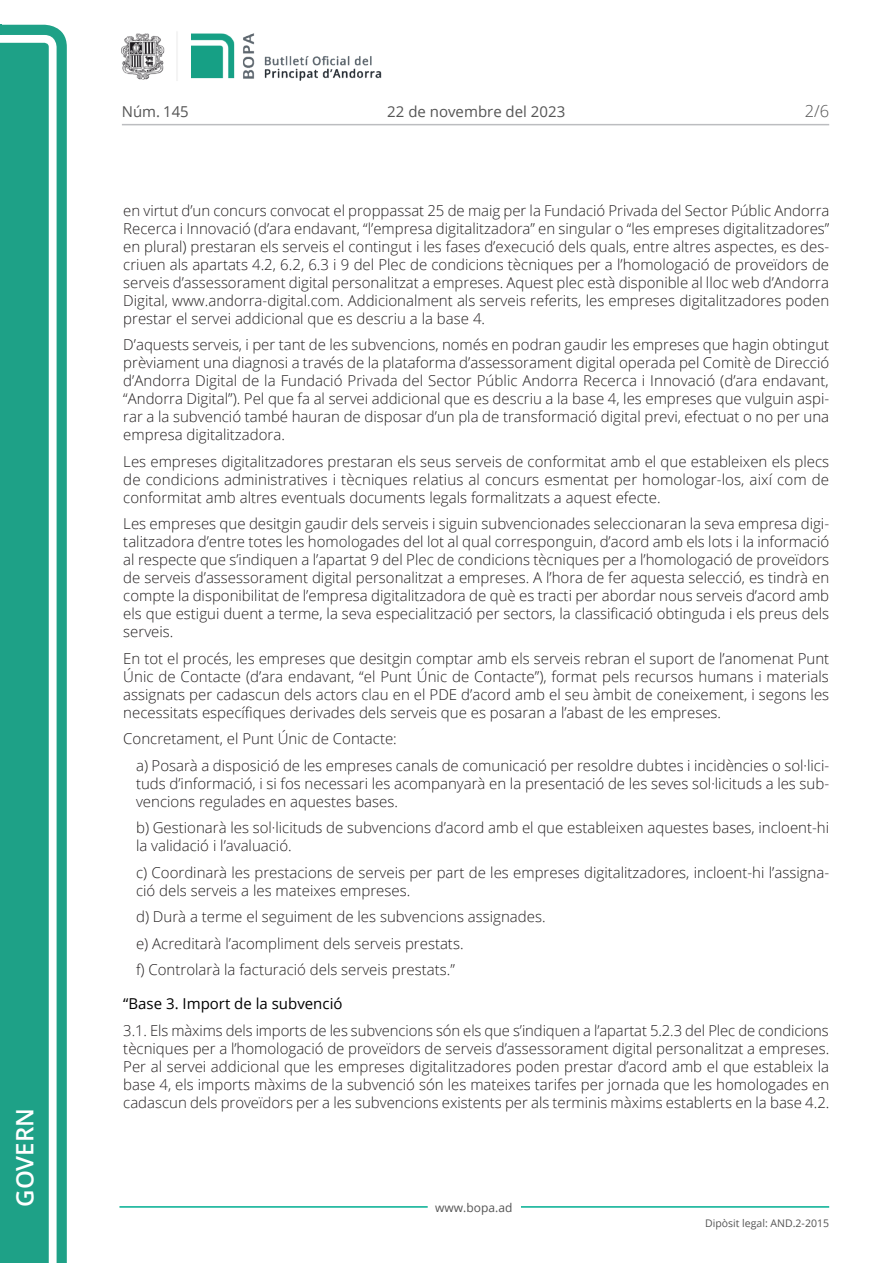
<style>
.page{position:relative;width:893px;height:1263px;background:#fff}
.page>*{position:absolute;margin:0;border:0;box-sizing:border-box;transform-origin:0 0}
.t1{font:600 24px "Open Sans";color:#fff}
.t2{font:300 16.5px "Open Sans";color:#545454}
.Body_text{font:300 15px/18px "Open Sans";color:#231f20;text-align:justify}
.Body_text_i{font:300 15px/18px "Open Sans";color:#231f20}
.t3{font:15px "Open Sans";color:#545454}
.Titol_7_plus{font:15px "Open Sans";color:#000}
.t4{font:12px "Open Sans";color:#545454}
.t5{font:10.5px "Open Sans";color:#545454}
</style>
<div class="page">
<svg style="left:0;top:25px;width:67px;height:1238px;fill:#1ea187"></svg>
<div style="left:0;top:43px;width:49px;height:1220px;background:#1ea187"></div>
<img style="left:122px;top:32px;width:260px;height:49px">
<hr style="left:119px;top:1206px;width:309px;height:2px;background:#00ae91">
<hr style="left:521px;top:1206px;width:308px;height:2px;background:#00ae91">
<hr style="left:122px;top:124px;width:707px;height:1px;background:#bcbdc0">
<h1 class="t1" style="left:8px;top:1207px;width:100px;rotate:-90deg">Govern</h1>
<p class="t3" style="left:122px;top:102px;width:68px">Núm. 145</p>
<p class="t3" style="left:387px;top:102px;width:179px">22 de novembre del 2023</p>
<p class="t2" style="left:805px;top:100px;width:26px">2/6</p>
<p class="Body_text" style="left:123px;top:201px;width:708px">en virtut d’un concurs convocat el proppassat 25 de maig per la Fundació Privada del Sector Públic Andorra Recerca i Innovació (d’ara endavant, “l’empresa digitalitzadora” en singular o “les empreses digitalitzadores” en plural) prestaran els serveis el contingut i les fases d’execució dels quals, entre altres aspectes, es des&shy;criuen als apartats 4.2, 6.2, 6.3 i 9 del Plec de condicions tècniques per a l’homologació de proveïdors de serveis d’assessorament digital personalitzat a empreses. Aquest plec està disponible al lloc web d’Andorra Digital, www.andorra-digital.com. Addicionalment als serveis referits, les empreses digitalitzadores poden prestar el servei addicional que es descriu a la base 4.</p>
<p class="Body_text" style="left:123px;top:335px;width:707px">D’aquests serveis, i per tant de les subvencions, només en podran gaudir les empreses que hagin obtingut prèviament una diagnosi a través de la plataforma d’assessorament digital operada pel Comitè de Direcció d’Andorra Digital de la Fundació Privada del Sector Públic Andorra Recerca i Innovació (d’ara endavant, “Andorra Digital”). Pel que fa al servei addicional que es descriu a la base 4, les empreses que vulguin aspi&shy;rar a la subvenció també hauran de disposar d’un pla de transformació digital previ, efectuat o no per una empresa digitalitzadora.</p>
<p class="Body_text" style="left:123px;top:452px;width:707px">Les empreses digitalitzadores prestaran els seus serveis de conformitat amb el que estableixen els plecs de condicions administratives i tècniques relatius al concurs esmentat per homologar-los, així com de conformitat amb altres eventuals documents legals formalitzats a aquest efecte.</p>
<p class="Body_text" style="left:123px;top:514px;width:707px">Les empreses que desitgin gaudir dels serveis i siguin subvencionades seleccionaran la seva empresa digi&shy;talitzadora d’entre totes les homologades del lot al qual corresponguin, d’acord amb els lots i la informació al respecte que s’indiquen a l’apartat 9 del Plec de condicions tècniques per a l’homologació de proveïdors de serveis d’assessorament digital personalitzat a empreses. A l’hora de fer aquesta selecció, es tindrà en compte la disponibilitat de l’empresa digitalitzadora de què es tracti per abordar nous serveis d’acord amb els que estigui duent a terme, la seva especialització per sectors, la classificació obtinguda i els preus dels serveis.</p>
<p class="Body_text" style="left:123px;top:649px;width:707px">En tot el procés, les empreses que desitgin comptar amb els serveis rebran el suport de l’anomenat Punt Únic de Contacte (d’ara endavant, “el Punt Únic de Contacte”), format pels recursos humans i materials assignats per cadascun dels actors clau en el PDE d’acord amb el seu àmbit de coneixement, i segons les necessitats específiques derivades dels serveis que es posaran a l’abast de les empreses.</p>
<p class="Body_text" style="left:123px;top:729px;width:275px">Concretament, el Punt Únic de Contacte:</p>
<p class="Body_text_i" style="left:136px;top:756px;width:695px;text-align:justify">a) Posarà a disposició de les empreses canals de comunicació per resoldre dubtes i incidències o sol·lici&shy;tuds d’informació, i si fos necessari les acompanyarà en la presentació de les seves sol·licituds a les sub&shy;vencions regulades en aquestes bases.</p>
<p class="Body_text_i" style="left:136px;top:818px;width:695px">b) Gestionarà les sol·licituds de subvencions d’acord amb el que estableixen aquestes bases, incloent-hi la validació i l’avaluació.</p>
<p class="Body_text_i" style="left:136px;top:863px;width:695px">c) Coordinarà les prestacions de serveis per part de les empreses digitalitzadores, incloent-hi l’assigna&shy;ció dels serveis a les mateixes empreses.</p>
<p class="Body_text_i" style="left:136px;top:907px;width:411px">d) Durà a terme el seguiment de les subvencions assignades.</p>
<p class="Body_text_i" style="left:136px;top:934px;width:329px">e) Acreditarà l’acompliment dels serveis prestats.</p>
<p class="Body_text_i" style="left:136px;top:960px;width:320px">f) Controlarà la facturació dels serveis prestats.”</p>
<p class="Titol_7_plus" style="left:123px;top:993px;width:221px">“Base 3. Import de la subvenció</p>
<p class="Body_text" style="left:123px;top:1021px;width:708px">3.1. Els màxims dels imports de les subvencions són els que s’indiquen a l’apartat 5.2.3 del Plec de condicions tècniques per a l’homologació de proveïdors de serveis d’assessorament digital personalitzat a empreses.<br>Per al servei addicional que les empreses digitalitzadores poden prestar d’acord amb el que estableix la base 4, els imports màxims de la subvenció són les mateixes tarifes per jornada que les homologades en cadascun dels proveïdors per a les subvencions existents per als terminis màxims establerts en la base 4.2.</p>
<p class="t4" style="left:435px;top:1199px;width:79px">www.bopa.ad</p>
<p class="t5" style="left:705px;top:1216px;width:125px">Dipòsit legal: AND.2-2015</p>
</div>
